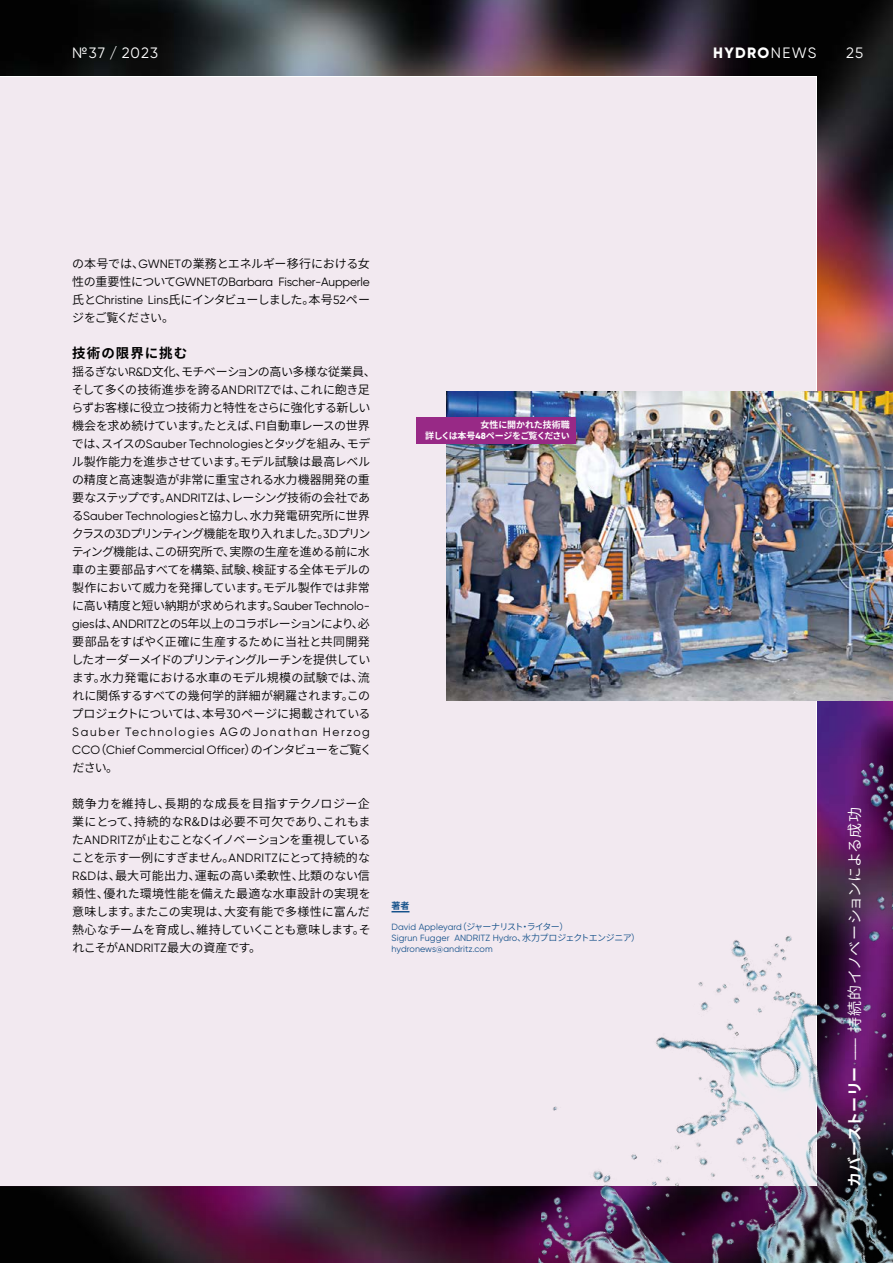
<style>
.page{position:relative;width:893px;height:1263px;background:#fff}
.page>*{position:absolute;margin:0;border:0;box-sizing:border-box;transform-origin:0 0}
.t1{font:15px "Source Han Sans JP";letter-spacing:.02em;color:#fff}
.t2{font:15px "Gilroy";letter-spacing:.07em;color:#fff}
.t3{font:800 15px "Gilroy";letter-spacing:.09em;color:#fff}
.t4{font:700 13.5px "Source Han Sans JP";letter-spacing:.08em;color:#000}
.t5{font:12px/18px "Source Han Sans JP";letter-spacing:-.025em;color:#000;text-align:justify}
.t6{font:12px/18px "Gilroy";letter-spacing:.12em;color:#000}
.t7{font:12px "Gilroy";letter-spacing:.01em;color:#000}
.t8{font:12px/18px "Source Han Sans JP";letter-spacing:-.07em;color:#000}
.t9{font:12px "Gilroy";letter-spacing:-.01em;color:#000}
.t10{font:9px/11.2px "Gilroy";letter-spacing:.01em;color:#15518a}
.t11{font:700 9px/10.5px "Source Han Sans JP";letter-spacing:-.03em;color:#fff;text-align:right}
.t12{font:700 9px "Source Han Sans JP";color:#15518a}
.s1{font-weight:400}
.s2{font-family:"Gilroy"}
.s3{font-family:"Source Han Sans JP"}
.s4{font-family:"Gilroy";font-weight:800}
.s5{font-weight:700}
</style>
<div class="page">
<img style="left:0;top:0;width:893px;height:1263px">
<div style="left:0;top:77px;width:816px;height:1109px;background:#f2e9f0"></div>
<img style="left:538px;top:755px;width:355px;height:508px">
<img style="left:446px;top:392px;width:447px;height:308px">
<svg style="left:391px;top:911px;width:18px;height:1px"></svg>
<div style="left:417px;top:417px;width:159px;height:26px;background:#982986"></div>
<div style="left:0;top:1213px;width:17px;height:26px;background:#020202"></div>
<p class="t2" style="left:72px;top:44px;width:87px">№37 / 2023</p>
<p class="t3" style="left:713px;top:44px;width:105px">HYDRO<span class="s1">NEWS</span></p>
<p class="t2" style="left:846px;top:44px;width:19px">25</p>
<p class="t5" style="left:72px;top:255px;width:299px">の本号では、<span class="s2">GWNET</span>の業務とエネルギー移行における女</p>
<p class="t9" style="left:72px;top:275px;width:299px"><span class="s3">性の重要性について</span>GWNET<span class="s3">の</span>Barbara Fischer-Aupperle</p>
<p class="t8" style="left:72px;top:291px;width:299px">氏と<span class="s2">Christine Lins</span>氏にインタビューしました。本号<span class="s2">52</span>ページをご覧ください。</p>
<p class="t4" style="left:72px;top:346px;width:116px">技術の限界に挑む</p>
<p class="t5" style="left:71px;top:363px;width:306px;text-align:left">揺るぎない<span class="s2">R&amp;D</span>文化、モチベーションの高い多様な従業員、そして多くの技術進歩を誇る<span class="s2">ANDRITZ</span>では、これに飽き足らずお客様に役立つ技術力と特性をさらに強化する新しい機会を求め続けています。たとえば、<span class="s2">F1</span>自動車レースの世界</p>
<p class="t7" style="left:72px;top:437px;width:300px"><span class="s3">では、スイスの</span>Sauber Technologies<span class="s3">とタッグを組み、モデ</span></p>
<p class="t5" style="left:72px;top:453px;width:300px">ル製作能力を進歩させています。モデル試験は最高レベルの精度と高速製造が非常に重宝される水力機器開発の重要なステップです。<span class="s2">ANDRITZ</span>は、レーシング技術の会社であ</p>
<p class="t7" style="left:72px;top:509px;width:300px"><span class="s3">る</span>Sauber Technologies<span class="s3">と協力し、水力発電研究所に世界</span></p>
<p class="t5" style="left:71px;top:525px;width:301px">クラスの<span class="s2">3D</span>プリンティング機能を取り入れました。<span class="s2">3D</span>プリンティング機能は、この研究所で、実際の生産を進める前に水車の主要部品すべてを構築、試験、検証する全体モデルの製作において威力を発揮しています。モデル製作では非常に高い精度と短い納期が求められます。<span class="s2">Sauber Technolo&shy;gies</span>は、<span class="s2">ANDRITZ</span>との<span class="s2">5</span>年以上のコラボレーションにより、必要部品をすばやく正確に生産するために当社と共同開発したオーダーメイドのプリンティングルーチンを提供しています。水力発電における水車のモデル規模の試験では、流れに関係するすべての幾何学的詳細が網羅されます。このプロジェクトについては、本号<span class="s2">30</span>ページに掲載されている</p>
<p class="t6" style="left:72px;top:723px;width:301px">Sauber Technologies AG<span class="s3">の</span>Jonathan Herzog<br>CCO<span class="s3">（</span>Chief Commercial Officer<span class="s3">）のインタビューをご覧く</span></p>
<p class="t5" style="left:72px;top:759px;width:47px">ださい。</p>
<p class="t5" style="left:71px;top:795px;width:301px">競争力を維持し、長期的な成長を目指すテクノロジー企業にとって、持続的なR&amp;Dは必要不可欠であり、これもまた<span class="s2">ANDRITZ</span>が止むことなくイノベーションを重視していることを示す一例にすぎません。<span class="s2">ANDRITZ</span>にとって持続的な<span class="s2">R&amp;D</span>は、最大可能出力、運転の高い柔軟性、比類のない信頼性、優れた環境性能を備えた最適な水車設計の実現を意味します。またこの実現は、大変有能で多様性に富んだ熱心なチームを育成し、維持していくことも意味します。それこそが<span class="s2">ANDRITZ</span>最大の資産です。</p>
<p class="t11" style="left:425px;top:420px;width:146px">女性に開かれた技術職<br>詳しくは本号<span class="s4">48</span>ページをご覧ください</p>
<p class="t12" style="left:391px;top:901px;width:19px">著者</p>
<p class="t10" style="left:391px;top:921px;width:250px">David Appleyard<span class="s3">（ジャーナリスト・ライター）<br></span>Sigrun Fugger ANDRITZ Hydro<span class="s3">、水力プロジェクトエンジニア）</span>hydronews@andritz.com</p>
<p class="t1" style="left:846px;top:1187px;width:382px;rotate:-90deg"><span class="s5">カバーストーリー</span> <span class="s2">–––</span> 持続的イノベーションによる成功</p>
</div>
